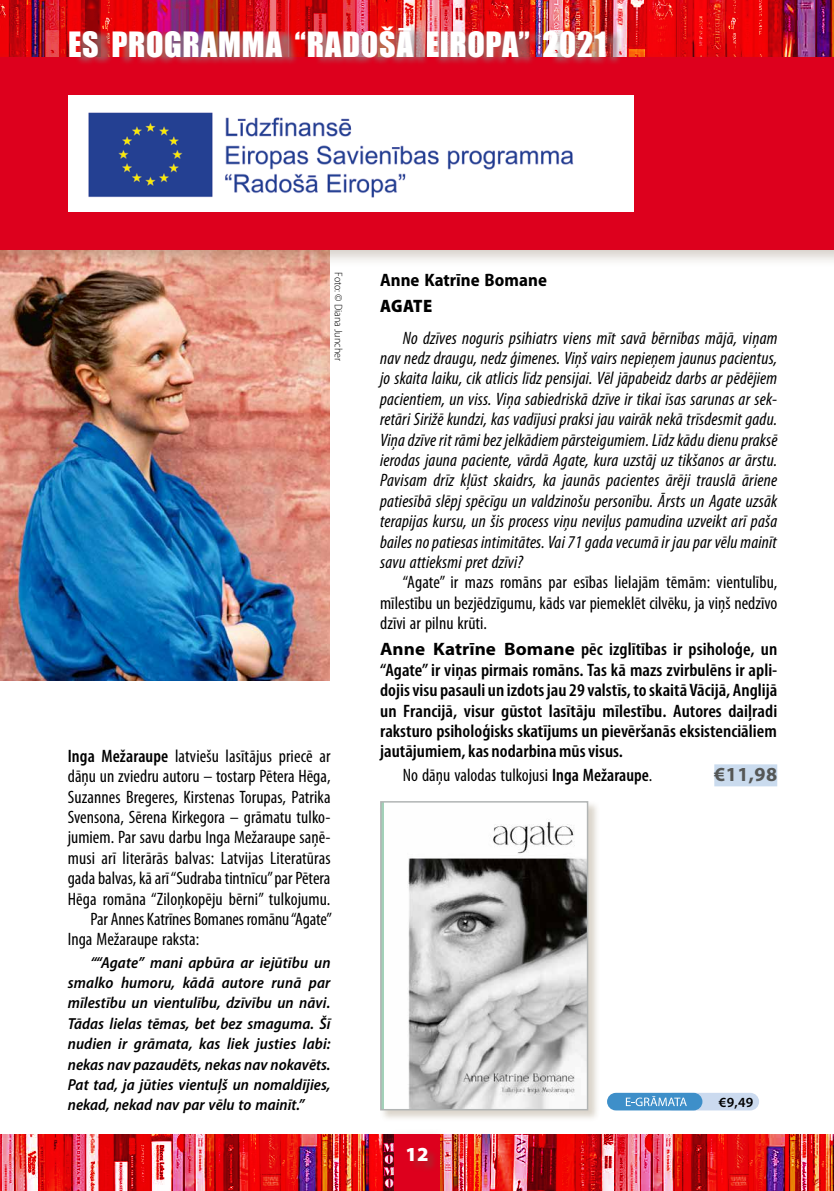
<style>
.page{position:relative;width:834px;height:1191px;background:#fff}
.page>*{position:absolute;margin:0;border:0;box-sizing:border-box;transform-origin:0 0}
.t1{font:32px "Impact";letter-spacing:.025em;color:#fff}
.t2{font:700 20px "Myriad Pro";color:#555756}
.t3{font:900 20px "Myriad Pro";color:#fff}
.t4{font:italic condensed 18px/20.4px "Myriad Pro";letter-spacing:.01em;color:#000;text-align:justify}
.t5{font:condensed 18px/20.4px "Myriad Pro";color:#000;text-align:justify}
.t6{font:600 condensed 18px/20.4px "Myriad Pro";color:#000;text-align:justify;scale:1.06 1}
.t7{font:700 semi-condensed 18px "Myriad Pro";color:#000}
.t8{font:900 semi-condensed 18px "Myriad Pro";letter-spacing:.01em;color:#000}
.t9{font:italic 600 semi-condensed 16px/20.4px "Myriad Pro";color:#000;text-align:justify}
.t10{font:600 14px "Myriad Pro";color:#000}
.t11{font:300 semi-condensed 11px "Myriad Pro";color:#000}
.s1{font-weight:600}
.s2{font-weight:700;font-stretch:normal}
</style>
<div class="page">
<img style="left:0;top:267px;width:329px;height:413px">
<div style="left:379px;top:800px;width:221px;height:322px;background:#877352;opacity:.3"></div>
<img style="left:385px;top:804px;width:200px;height:303px">
<div style="left:380px;top:801px;width:208px;height:309px;border:2px solid #b1b4b4"></div>
<img style="left:0;top:1134px;width:833px;height:57px">
<div style="left:382px;top:1128px;width:70px;height:63px;background:#70573f;opacity:.3"></div>
<div style="left:394px;top:1134px;width:45px;height:57px;background:#dd001d"></div>
<div style="left:407px;top:1148px;width:32px;height:24px;background:#715741;opacity:.5"></div>
<img style="left:0;top:0;width:833px;height:50px">
<div style="left:0;top:50px;width:833px;height:217px;background:#70573f;opacity:.3"></div>
<div style="left:0;top:57px;width:833px;height:192px;background:#dd001d"></div>
<div style="left:74px;top:24px;width:548px;height:42px;background:#8b8a86;opacity:.7"></div>
<div style="left:663px;top:1092px;width:96px;height:18px;background:#cbdaef;border-radius:9px"></div>
<div style="left:607px;top:1092px;width:95px;height:18px;background:#3e8fc9;border-radius:9px"></div>
<svg style="left:625px;top:1096px;width:61px;height:10px"></svg>
<div style="left:714px;top:764px;width:63px;height:22px;background:#cadbee"></div>
<img style="left:68px;top:95px;width:565px;height:116px">
<h1 class="t1" style="left:68px;top:19px;width:540px">ES PROGRAMMA “RADOŠĀ EIROPA” 2021</h1>
<p class="t11" style="left:344px;top:272px;width:90px;rotate:90deg">Foto: © Diana Juncher</p>
<p class="t5" style="left:68px;top:746px;width:264px"><span class="s1">Inga Mežaraupe</span> latviešu lasītājus priecē ar</p>
<p class="t5" style="left:68px;top:766px;width:264px">dāņu un zviedru autoru – tostarp Pētera Hēga,</p>
<p class="t5" style="left:68px;top:787px;width:264px">Suzannes Bregeres, Kirstenas Torupas, Patrika</p>
<p class="t5" style="left:68px;top:807px;width:264px">Svensona, Sērena Kirkegora – grāmatu tulko-</p>
<p class="t5" style="left:68px;top:827px;width:264px">jumiem. Par savu darbu Inga Mežaraupe saņē-</p>
<p class="t5" style="left:68px;top:848px;width:264px">musi arī literārās balvas: Latvijas Literatūras</p>
<p class="t5" style="left:68px;top:868px;width:264px">gada balvas, kā arī “Sudraba tintnīcu” par Pētera</p>
<p class="t5" style="left:68px;top:889px;width:264px">Hēga romāna “Ziloņkopēju bērni” tulkojumu.</p>
<p class="t5" style="left:90px;top:909px;width:243px">Par Annes Katrīnes Bomanes romānu “Agate”</p>
<p class="t5" style="left:68px;top:929px;width:133px">Inga Mežaraupe raksta:</p>
<p class="t9" style="left:68px;top:952px;width:264px;text-indent:23px">““Agate” mani apbūra ar iejūtību un smalko humoru, kādā autore runā par mīlestību un vientulību, dzīvību un nāvi.<br>Tādas lielas tēmas, bet bez smaguma. Šī nudien ir grāmata, kas liek justies labi: nekas nav pazaudēts, nekas nav nokavēts.<br>Pat tad, ja jūties vientuļš un nomaldījies, nekad, nekad nav par vēlu to mainīt.”</p>
<p class="t7" style="left:380px;top:270px;width:168px">Anne Katrīne Bomane</p>
<p class="t8" style="left:380px;top:295px;width:53px">AGATE</p>
<p class="t4" style="left:380px;top:328px;width:399px;text-indent:23px">No dzīves noguris psihiatrs viens mīt savā bērnības mājā, viņam nav nedz draugu, nedz ģimenes. Viņš vairs nepieņem jaunus pacientus, jo skaita laiku, cik atlicis līdz pensijai. Vēl jāpabeidz darbs ar pēdējiem pacientiem, un viss. Viņa sabiedriskā dzīve ir tikai īsas sarunas ar sek&shy;retāri Sirižē kundzi, kas vadījusi praksi jau vairāk nekā trīsdesmit gadu.<br>Viņa dzīve rit rāmi bez jelkādiem pārsteigumiem. Līdz kādu dienu praksē ierodas jauna paciente, vārdā Agate, kura uzstāj uz tikšanos ar ārstu.<br>Pavisam drīz kļūst skaidrs, ka jaunās pacientes ārēji trauslā āriene patiesībā slēpj spēcīgu un valdzinošu personību. Ārsts un Agate uzsāk terapijas kursu, un šis process viņu neviļus pamudina uzveikt arī paša bailes no patiesas intimitātes. Vai 71 gada vecumā ir jau par vēlu mainīt savu attieksmi pret dzīvi?</p>
<p class="t5" style="left:380px;top:572px;width:399px;text-indent:23px">“Agate” ir mazs romāns par esības lielajām tēmām: vientulību, mīlestību un bezjēdzīgumu, kāds var piemeklēt cilvēku, ja viņš nedzīvo dzīvi ar pilnu krūti.</p>
<p class="t6" style="left:380px;top:639px;width:376px"><span class="s2">Anne Katrīne Bomane</span> pēc izglītības ir psiholoģe, un “Agate” ir viņas pirmais romāns. Tas kā mazs zvirbulēns ir apli&shy;dojis visu pasauli un izdots jau 29 valstīs, to skaitā Vācijā, Anglijā un Francijā, visur gūstot lasītāju mīlestību. Autores daiļradi raksturo psiholoģisks skatījums un pievēršanās eksistenciāliem jautājumiem, kas nodarbina mūs visus.</p>
<p class="t5" style="left:403px;top:765px;width:251px">No dāņu valodas tulkojusi <span class="s1">Inga Mežaraupe</span>.</p>
<p class="t2" style="left:714px;top:763px;width:64px">€11,98</p>
<p class="t3" style="left:388px;top:1143px;width:24px">12</p>
<p class="t3" style="left:405px;top:1143px;width:24px">12</p>
<p class="t10" style="left:718px;top:1094px;width:36px">€9,49</p>
</div>
